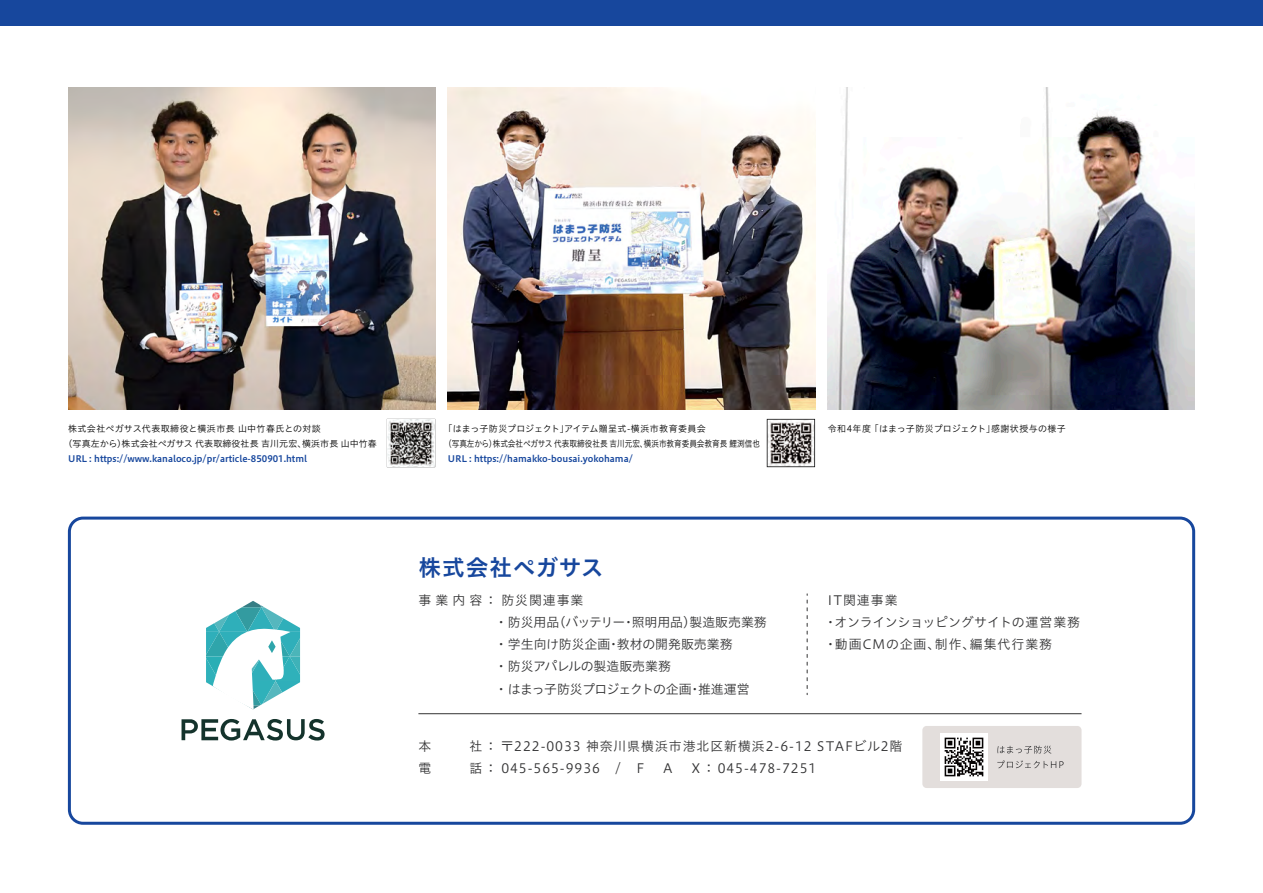
<style>
.page{position:relative;width:1263px;height:893px;background:#fff}
.page>*{position:absolute;margin:0;border:0;box-sizing:border-box;transform-origin:0 0}
.t1{font:22.65px "Hiragino UD Sans Std N W6";letter-spacing:.03em;color:#17479d}
.t2{font:12.9px/22px "Hiragino UD Sans Std N W3";letter-spacing:.075em;color:#323233}
.t3{font:12.9px/22px "Hiragino UD Sans Std N W3";letter-spacing:.01em;color:#323233}
.t4{font:9px/15px "Hiragino UD Sans Std N W3";letter-spacing:.005em;color:#030303}
.t5{font:9px "Hiragino UD Sans Std N W6";color:#17479d}
.t6{font:9px "Hiragino UD Sans Std N W3";letter-spacing:.05em;color:#030303}
.t7{font:9px "Hiragino UD Sans Std N W3";letter-spacing:.045em;color:#030303}
</style>
<div class="page">
<div style="left:0;top:0;width:1263px;height:26px;background:#17479d"></div>
<div style="left:68px;top:517px;width:1127px;height:308px;border:3px solid #17479d;border-radius:14px"></div>
<svg style="left:387px;top:419px;width:48px;height:48px"></svg>
<img style="left:388px;top:420px;width:46px;height:46px">
<img style="left:828px;top:87px;width:367px;height:323px">
<img style="left:448px;top:87px;width:367px;height:323px">
<img style="left:68px;top:87px;width:367px;height:323px">
<svg style="left:767px;top:419px;width:48px;height:48px"></svg>
<div style="left:922px;top:726px;width:159px;height:62px;background:#e3dedc;border-radius:4px"></div>
<svg style="left:997px;top:746px;width:54px;height:8px"></svg>
<svg style="left:997px;top:760px;width:66px;height:8px"></svg>
<img style="left:940px;top:734px;width:47px;height:46px">
<svg style="left:807px;top:594px;width:1px;height:101px"></svg>
<hr style="left:418px;top:713px;width:663px;height:1px;background:#323233">
<svg style="left:182px;top:719px;width:143px;height:21px"></svg>
<svg style="left:206px;top:601px;width:94px;height:108px"></svg>
<p class="t6" style="left:68px;top:422px;width:254px">株式会社ペガサス代表取締役と横浜市長 山中竹春氏との対談</p>
<p class="t7" style="left:828px;top:422px;width:240px">令和4年度 「はまっ子防災プロジェクト」感謝状授与の様子</p>
<p class="t4" style="left:64px;top:436px;width:315px">（写真左から）株式会社ペガサス 代表取締役社長 吉川元宏、横浜市長 山中竹春</p>
<p class="t5" style="left:68px;top:452px;width:241px">URL : https://www.kanaloco.jp/pr/article-850901.html</p>
<p class="t4" style="left:443px;top:421px;width:318px">「はまっ子防災プロジェクト」アイテム贈呈式-横浜市教育委員会<br>（写真左から）株式会社ペガサス 代表取締役社長 吉川元宏、横浜市教育委員会教育長 鯉渕信也</p>
<p class="t5" style="left:448px;top:452px;width:186px">URL : https://hamakko-bousai.yokohama/</p>
<h1 class="t1" style="left:418px;top:550px;width:187px">株式会社ペガサス</h1>
<p class="t2" style="left:418px;top:589px;width:167px">事業内容：防災関連事業</p>
<p class="t3" style="left:495px;top:611px;width:273px">・ 防災用品（バッテリー・照明用品）製造販売業務・ 学生向け防災企画・教材の開発販売業務<br>・ 防災アパレルの製造販売業務<br>・ はまっ子防災プロジェクトの企画・推進運営</p>
<p class="t2" style="left:824px;top:588px;width:257px">IT関連事業<br>・オンラインショッピングサイトの運営業務・動画CMの企画、制作、編集代行業務</p>
<p class="t3" style="left:418px;top:734px;width:14px">本</p>
<p class="t2" style="left:469px;top:734px;width:434px">社：〒222-0033 神奈川県横浜市港北区新横浜2-6-12 STAFビル2階</p>
<p class="t3" style="left:418px;top:757px;width:14px">電</p>
<p class="t2" style="left:469px;top:757px;width:132px">話： 045-565-9936</p>
<p class="t3" style="left:615px;top:756px;width:31px">/ F</p>
<p class="t3" style="left:663px;top:756px;width:11px">A</p>
<p class="t2" style="left:692px;top:756px;width:126px">X：045-478-7251</p>
</div>
